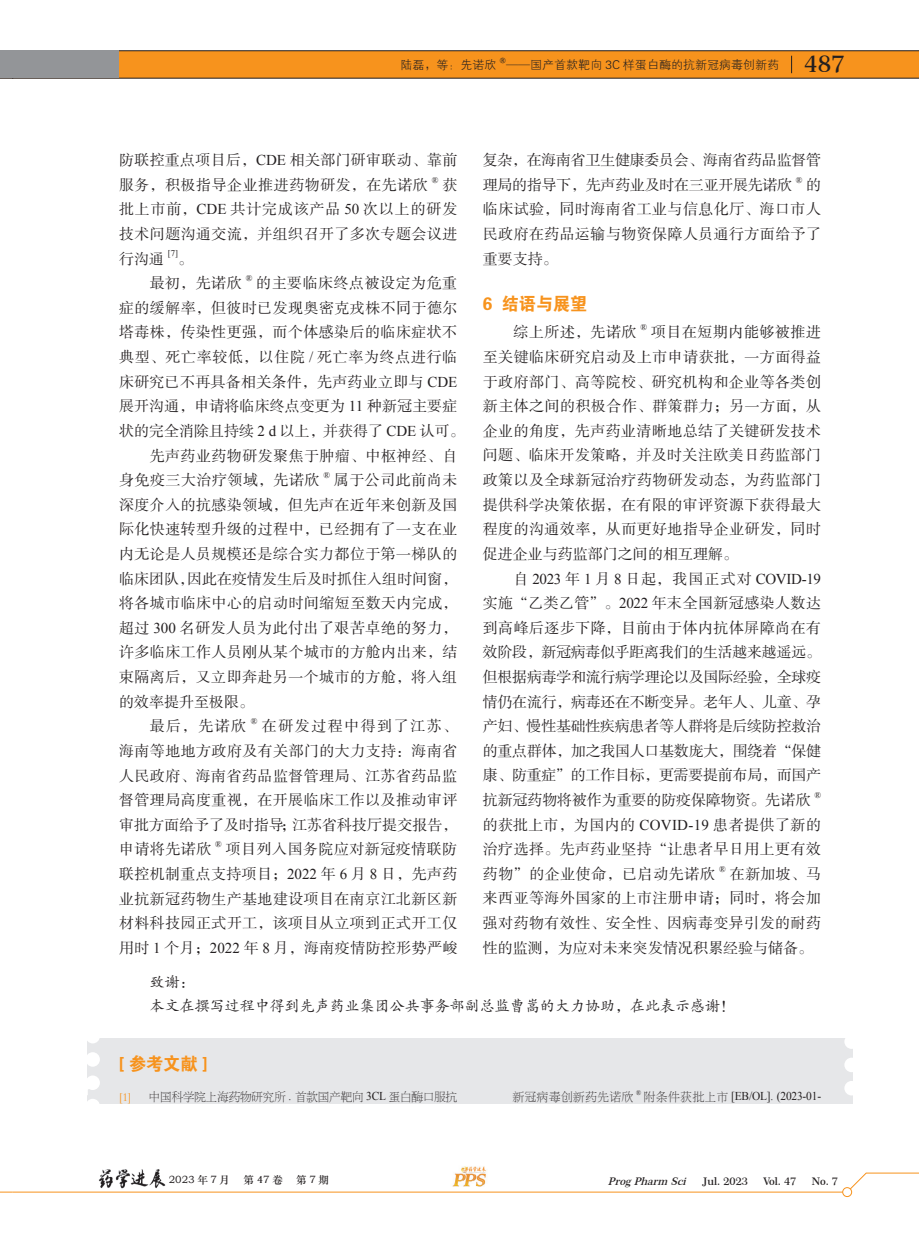
<style>
.page{position:relative;width:919px;height:1238px;background:#fff}
.page>*{position:absolute;margin:0;border:0;box-sizing:border-box;transform-origin:0 0}
.t1{font:600 23.1px "Century 751 BT";color:#231f20}
.t2{font:18px "FZDHTK GBK1 0";color:#f7931d;scale:.95 1}
.t3{font:15px/24.6px "FZSSK GBK1 0";letter-spacing:.025em;color:#231f20;text-align:justify}
.t4{font:15px "FZSSK GBK1 0";color:#231f20}
.t5{font:15px/24.6px "FZSSK GBK1 0";letter-spacing:-.02em;color:#231f20}
.t6{font:15px/24.6px "FZKTK GBK1 0";color:#231f20}
.t7{font:15px "Times New Roman";letter-spacing:-.02em;color:#231f20}
.t8{font:15px "FZSSK GBK1 0";letter-spacing:.005em;color:#231f20}
.t9{font:15px "FZSSK GBK1 0";letter-spacing:.045em;color:#231f20}
.t10{font:12px "FZXH1 K GBK1 0";color:#231f20}
.t11{font:12px "FZBSK GBK1 0";color:#231f20;scale:.95 1}
.t12{font:12px "Times New Roman";letter-spacing:-.015em;color:#231f20;scale:.95 1}
.t13{font:12px "FZBSK GBK1 0";letter-spacing:.065em;color:#231f20;scale:.95 1}
.t14{font:12px "FZBSK GBK1 0";color:#f7931d;scale:.95 1}
.t15{font:600 10.5px "Century 751 BT";color:#231f20}
.t16{font:10.5px "ST Zhongsong";letter-spacing:.125em;color:#231f20}
.t17{font:italic 600 10.5px "Century 751 BT";color:#231f20}
.t18{font:8.7px "Times New Roman";color:#231f20}
.t19{font:7.05px "Microsoft Ya Hei";color:#231f20}
.t20{font:7.05px "Times New Roman";color:#231f20;scale:.95 1}
.s1{font-family:"Times New Roman"}
.s2{font-family:"FZSSK GBK1 0"}
.s3{font-family:"FZBSK GBK1 0"}
</style>
<div class="page">
<svg style="left:849px;top:1172px;width:69px;height:20px"></svg>
<hr style="left:13px;top:1191px;width:834px;height:1px;background:#f7931d">
<div style="left:842px;top:1187px;width:9px;height:9px;background:#fff;border-radius:50%"></div>
<div style="left:842px;top:1187px;width:9px;height:9px;border:1px solid #f7931d;border-radius:50%"></div>
<svg style="left:0;top:1191px;width:13px;height:1px"></svg>
<img style="left:452px;top:1166px;width:34px;height:21px">
<img style="left:98px;top:1169px;width:68px;height:20px">
<div style="left:87px;top:1038px;width:766px;height:66px;background:#e6e7e9"></div>
<div style="left:844px;top:1080px;width:14px;height:15px;background:#fff;border-radius:50%"></div>
<div style="left:844px;top:1057px;width:14px;height:15px;background:#fff;border-radius:50%"></div>
<div style="left:844px;top:1034px;width:14px;height:14px;background:#fff;border-radius:50%"></div>
<div style="left:85px;top:1028px;width:15px;height:15px;background:#fff;border-radius:50%"></div>
<div style="left:85px;top:1052px;width:15px;height:14px;background:#fff;border-radius:50%"></div>
<div style="left:85px;top:1075px;width:15px;height:14px;background:#fff;border-radius:50%"></div>
<div style="left:85px;top:1098px;width:15px;height:15px;background:#fff;border-radius:50%"></div>
<svg style="left:87px;top:1087px;width:3px;height:14px"></svg>
<svg style="left:0;top:50px;width:918px;height:29px;background:#dc8d2f"></svg>
<p class="t10" style="left:400px;top:58px;width:97px">陆磊，等：先诺欣</p>
<p class="t19" style="left:499px;top:56px;width:8px">®</p>
<p class="t10" style="left:506px;top:58px;width:274px">——国产首款靶向 3C 样蛋白酶的抗新冠病毒创新药</p>
<h1 class="t1" style="left:804px;top:50px;width:42px">487</h1>
<p class="t3" style="left:119px;top:148px;width:340px">防联控重点项目后，<span class="s1">CDE</span> 相关部门研审联动、靠前服务，积极指导企业推进药物研发，在先诺欣</p>
<p class="t5" style="left:483px;top:148px;width:340px">复杂，在海南省卫生健康委员会、海南省药品监督管理局的指导下，先声药业及时在三亚开展先诺欣</p>
<p class="t18" style="left:432px;top:174px;width:8px">®</p>
<p class="t18" style="left:795px;top:174px;width:8px">®</p>
<p class="t3" style="left:119px;top:173px;width:340px;text-indent:323px">获批上市前，<span class="s1">CDE</span> 共计完成该产品 <span class="s1">50</span> 次以上的研发技术问题沟通交流，并组织召开了多次专题会议进行沟通</p>
<p class="t3" style="left:483px;top:173px;width:340px;text-indent:323px">的临床试验，同时海南省工业与信息化厅、海口市人民政府在药品运输与物资保障人员通行方面给予了重要支持。</p>
<p class="t2" style="left:483px;top:294px;width:111px">6 结语与展望</p>
<p class="t3" style="left:513px;top:321px;width:124px">综上所述，先诺欣</p>
<p class="t18" style="left:640px;top:321px;width:8px">®</p>
<p class="t18" style="left:168px;top:248px;width:12px">[7]</p>
<p class="t3" style="left:150px;top:247px;width:93px;text-indent:28px">。<br>最初，先诺欣</p>
<p class="t18" style="left:246px;top:272px;width:8px">®</p>
<p class="t3" style="left:256px;top:271px;width:202px">的主要临床终点被设定为危重</p>
<p class="t3" style="left:119px;top:296px;width:340px">症的缓解率，但彼时已发现奥密克戎株不同于德尔</p>
<p class="t3" style="left:119px;top:321px;width:339px">塔毒株，传染性更强，而个体感染后的临床症状不</p>
<p class="t9" style="left:119px;top:349px;width:339px">典型、死亡率较低，以住院 <span class="s1">/</span> 死亡率为终点进行临</p>
<p class="t3" style="left:119px;top:370px;width:340px">床研究已不再具备相关条件，先声药业立即与 <span class="s1">CDE</span></p>
<p class="t8" style="left:119px;top:398px;width:340px">展开沟通，申请将临床终点变更为 <span class="s1">11</span> 种新冠主要症</p>
<p class="t4" style="left:119px;top:423px;width:347px">状的完全消除且持续 <span class="s1">2 d</span> 以上，并获得了 <span class="s1">CDE</span> 认可。</p>
<p class="t3" style="left:150px;top:444px;width:309px">先声药业药物研发聚焦于肿瘤、中枢神经、自</p>
<p class="t3" style="left:119px;top:468px;width:202px">身免疫三大治疗领域，先诺欣</p>
<p class="t18" style="left:323px;top:469px;width:8px">®</p>
<p class="t3" style="left:334px;top:468px;width:125px">属于公司此前尚未</p>
<p class="t3" style="left:119px;top:493px;width:340px">深度介入的抗感染领域，但先声在近年来创新及国</p>
<p class="t3" style="left:119px;top:517px;width:340px">际化快速转型升级的过程中，已经拥有了一支在业</p>
<p class="t3" style="left:119px;top:542px;width:340px">内无论是人员规模还是综合实力都位于第一梯队的</p>
<p class="t4" style="left:119px;top:570px;width:340px">临床团队，因此在疫情发生后及时抓住入组时间窗，</p>
<p class="t3" style="left:119px;top:591px;width:340px">将各城市临床中心的启动时间缩短至数天内完成，</p>
<p class="t3" style="left:119px;top:616px;width:340px">超过 <span class="s1">300</span> 名研发人员为此付出了艰苦卓绝的努力，</p>
<p class="t3" style="left:119px;top:640px;width:340px">许多临床工作人员刚从某个城市的方舱内出来，结</p>
<p class="t3" style="left:119px;top:665px;width:339px">束隔离后，又立即奔赴另一个城市的方舱，将入组</p>
<p class="t4" style="left:119px;top:693px;width:136px">的效率提升至极限。</p>
<p class="t3" style="left:150px;top:714px;width:98px">最后，先诺欣</p>
<p class="t18" style="left:251px;top:715px;width:8px">®</p>
<p class="t3" style="left:483px;top:321px;width:340px;text-indent:168px">项目在短期内能够被推进至关键临床研究启动及上市申请获批，一方面得益于政府部门、高等院校、研究机构和企业等各类创新主体之间的积极合作、群策群力；另一方面，从企业的角度，先声药业清晰地总结了关键研发技术问题、临床开发策略，并及时关注欧美日药监部门政策以及全球新冠治疗药物研发动态，为药监部门提供科学决策依据，在有限的审评资源下获得最大程度的沟通效率，从而更好地指导企业研发，同时促进企业与药监部门之间的相互理解。</p>
<p class="t7" style="left:513px;top:568px;width:309px"><span class="s2">自</span> 2023 <span class="s2">年</span> 1 <span class="s2">月</span> 8 <span class="s2">日起，我国正式对</span> COVID-19</p>
<p class="t3" style="left:483px;top:591px;width:340px">实施“乙类乙管”。<span class="s1">2022</span> 年末全国新冠感染人数达到高峰后逐步下降，目前由于体内抗体屏障尚在有效阶段，新冠病毒似乎距离我们的生活越来越遥远。但根据病毒学和流行病学理论以及国际经验，全球疫情仍在流行，病毒还在不断变异。老年人、儿童、孕产妇、慢性基础性疾病患者等人群将是后续防控救治的重点群体，加之我国人口基数庞大，围绕着“保健康、防重症”的工作目标，更需要提前布局，而国产抗新冠药物将被作为重要的防疫保障物资。先诺欣</p>
<p class="t3" style="left:119px;top:714px;width:340px;text-indent:143px">在研发过程中得到了江苏、海南等地地方政府及有关部门的大力支持：海南省人民政府、海南省药品监督管理局、江苏省药品监督管理局高度重视，在开展临床工作以及推动审评审批方面给予了及时指导；江苏省科技厅提交报告，申请将先诺欣</p>
<p class="t18" style="left:814px;top:789px;width:8px">®</p>
<p class="t3" style="left:483px;top:813px;width:340px">的获批上市，为国内的 <span class="s1">COVID-19</span> 患者提供了新的治疗选择。先声药业坚持“让患者早日用上更有效药物”的企业使命，已启动先诺欣</p>
<p class="t18" style="left:215px;top:838px;width:8px">®</p>
<p class="t3" style="left:119px;top:837px;width:340px;text-indent:107px">项目列入国务院应对新冠疫情联防联控机制重点支持项目；<span class="s1">2022</span> 年 <span class="s1">6</span> 月 <span class="s1">8</span> 日，先声药业抗新冠药物生产基地建设项目在南京江北新区新材料科技园正式开工，该项目从立项到正式开工仅用时 <span class="s1">1</span> 个月；<span class="s1">2022</span> 年 <span class="s1">8</span> 月，海南疫情防控形势严峻</p>
<p class="t18" style="left:719px;top:862px;width:8px">®</p>
<p class="t3" style="left:483px;top:862px;width:340px;text-indent:247px">在新加坡、马来西亚等海外国家的上市注册申请；同时，将会加强对药物有效性、安全性、因病毒变异引发的耐药性的监测，为应对未来突发情况积累经验与储备。</p>
<p class="t6" style="left:150px;top:969px;width:586px">致谢：<br>本文在撰写过程中得到先声药业集团公共事务部副总监曹嵩的大力协助，在此表示感谢！</p>
<p class="t2" style="left:119px;top:1053px;width:94px">[ 参考文献 ]</p>
<p class="t14" style="left:119px;top:1090px;width:14px">[1]</p>
<p class="t11" style="left:149px;top:1090px;width:326px">中国科学院上海药物研究所 <span class="s1">.</span> 首款国产靶向 <span class="s1">3CL</span> 蛋白酶口服抗</p>
<p class="t13" style="left:512px;top:1090px;width:128px">新冠病毒创新药先诺欣</p>
<p class="t20" style="left:636px;top:1087px;width:7px">®</p>
<p class="t12" style="left:644px;top:1088px;width:188px"><span class="s3">附条件获批上市</span> [EB/OL]. (2023-01-</p>
<p class="t16" style="left:169px;top:1171px;width:63px">2023 年 7 月</p>
<p class="t16" style="left:243px;top:1171px;width:41px">第47卷</p>
<p class="t16" style="left:296px;top:1171px;width:34px">第7期</p>
<p class="t17" style="left:608px;top:1174px;width:83px">ProgPharm Sci</p>
<p class="t15" style="left:702px;top:1174px;width:47px">Jul. 2023</p>
<p class="t15" style="left:763px;top:1174px;width:35px">Vol. 47</p>
<p class="t15" style="left:811px;top:1174px;width:28px">No. 7</p>
</div>
